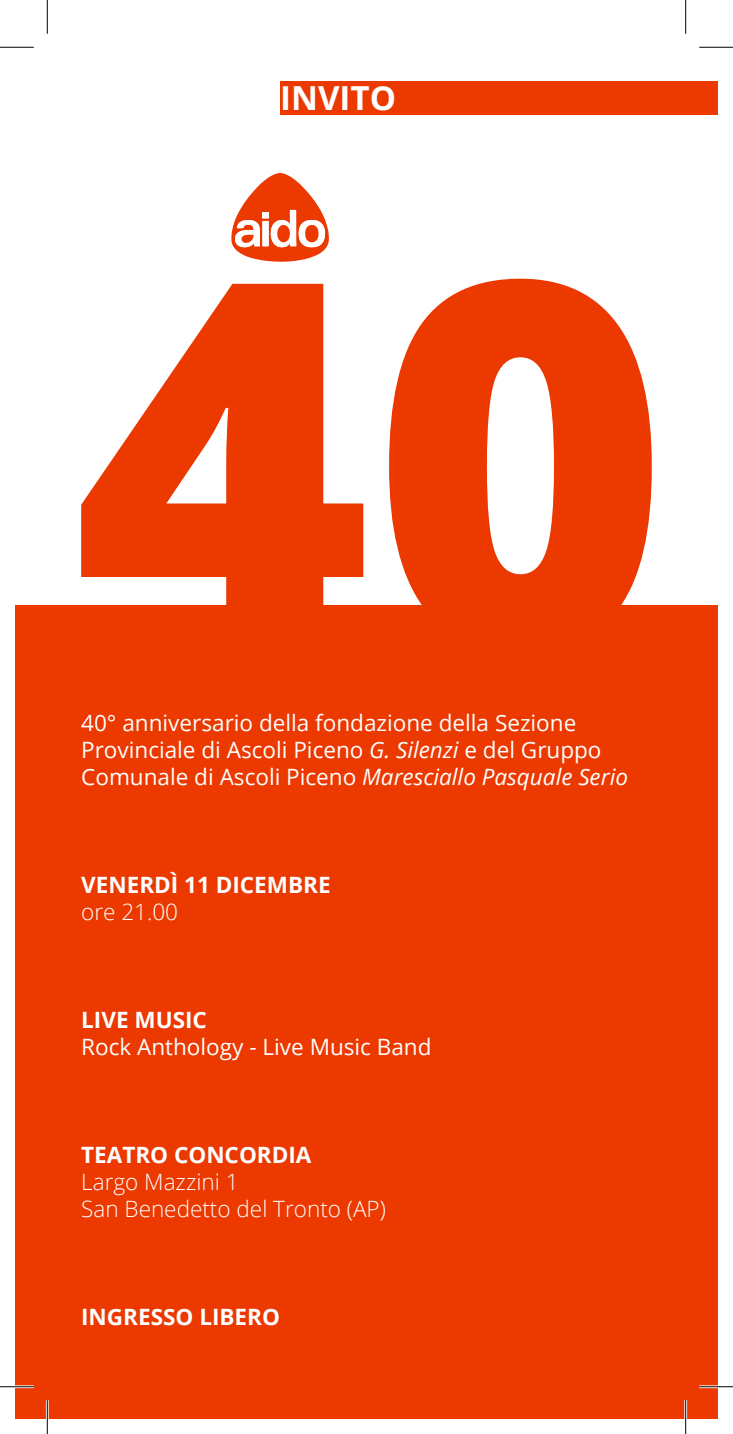
<style>
.page{position:relative;width:733px;height:1434px;background:#fff}
.page>*{position:absolute;margin:0;border:0;box-sizing:border-box;transform-origin:0 0}
.t1{font:700 33.07px "Open Sans";color:#fff}
.t2{font:22.5px/27px "Open Sans";color:#fff}
.t3{font:700 22.5px "Open Sans";color:#fff}
.t4{font:300 22.5px "Open Sans";color:#fff}
.s1{font-style:italic}
.s2{font-weight:700}
</style>
<div class="page">
<div style="left:280px;top:81px;width:437px;height:34px;background:#eb3900"></div>
<div style="left:15px;top:605px;width:702px;height:814px;background:#eb3900"></div>
<svg style="left:231px;top:173px;width:98px;height:89px"></svg>
<svg style="left:81px;top:284px;width:282px;height:321px;fill:#eb3900"></svg>
<svg style="left:389px;top:279px;width:262px;height:326px;fill:#eb3900"></svg>
<hr style="left:0;top:1385px;width:34px;height:3px;background:#fff">
<hr style="left:699px;top:1385px;width:33px;height:3px;background:#fff">
<hr style="left:46px;top:1400px;width:3px;height:34px;background:#fff">
<hr style="left:684px;top:1400px;width:2px;height:34px;background:#fff">
<hr style="left:0;top:47px;width:34px;height:1px;background:#000">
<hr style="left:699px;top:47px;width:33px;height:1px;background:#000">
<hr style="left:0;top:1386px;width:34px;height:1px;background:#000">
<hr style="left:699px;top:1386px;width:33px;height:1px;background:#000">
<hr style="left:47px;top:0;width:1px;height:34px;background:#000">
<hr style="left:47px;top:1400px;width:1px;height:34px;background:#000">
<hr style="left:685px;top:0;width:1px;height:34px;background:#000">
<hr style="left:685px;top:1400px;width:1px;height:34px;background:#000">
<p class="t1" style="left:280px;top:75px;width:117px">INVITO</p>
<p class="t2" style="left:81px;top:708px;width:548px">40° anniversario della fondazione della Sezione<br>Provinciale di Ascoli Piceno <span class="s1">G. Silenzi</span> e del Gruppo<br>Comunale di Ascoli Piceno <span class="s1">Maresciallo Pasquale Serio</span></p>
<p class="t3" style="left:81px;top:868px;width:251px">VENERDÌ 11 DICEMBRE</p>
<p class="t4" style="left:81px;top:896px;width:98px">ore 21.00</p>
<p class="t2" style="left:81px;top:1005px;width:352px"><span class="s2">LIVE MUSIC<br></span>Rock Anthology - Live Music Band</p>
<p class="t3" style="left:81px;top:1138px;width:232px">TEATRO CONCORDIA</p>
<p class="t4" style="left:81px;top:1166px;width:159px">Largo Mazzini 1</p>
<p class="t4" style="left:81px;top:1193px;width:306px">San Benedetto del Tronto (AP)</p>
<p class="t3" style="left:81px;top:1300px;width:200px">INGRESSO LIBERO</p>
</div>
